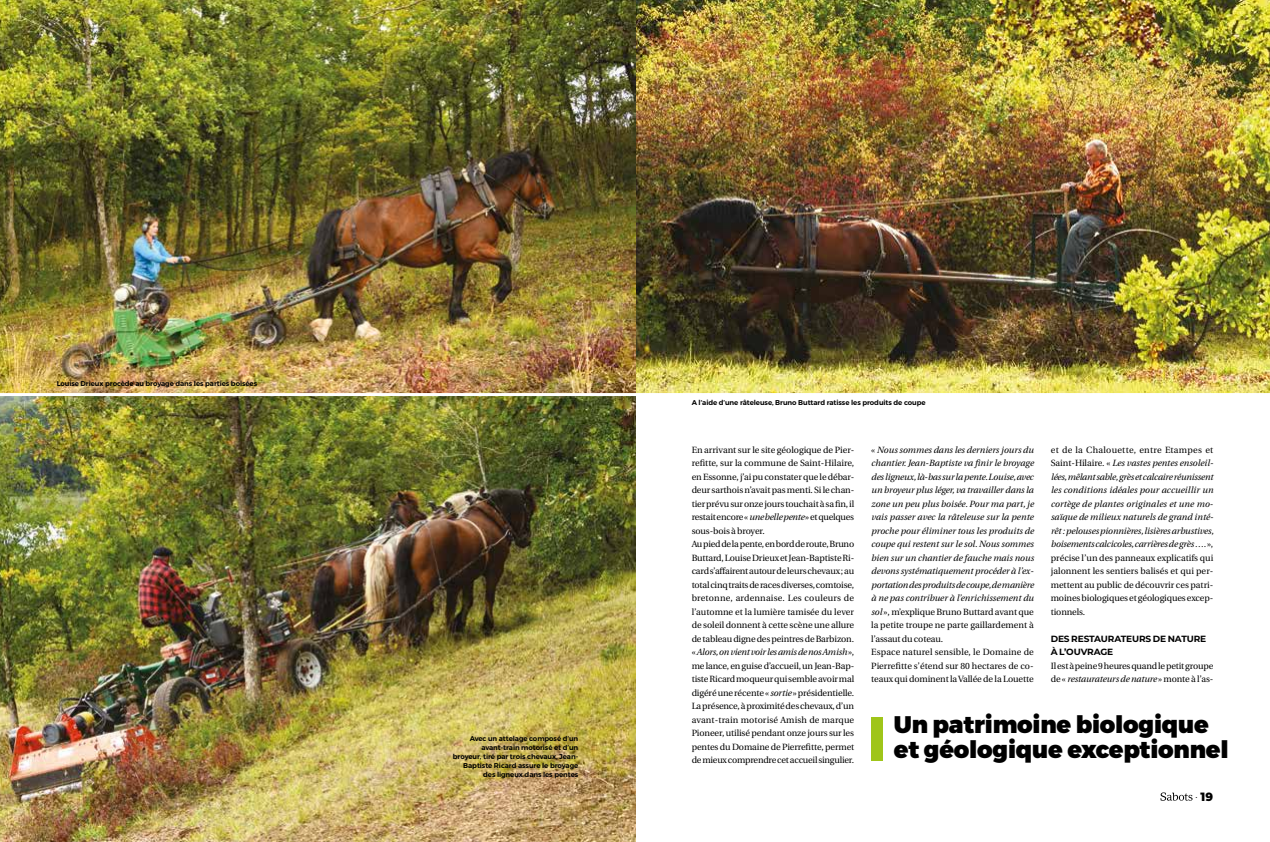
<style>
.page{position:relative;width:1270px;height:842px;background:#fff}
.page>*{position:absolute;margin:0;border:0;box-sizing:border-box;transform-origin:0 0}
.t1{font:900 24px/25px "Montserrat";letter-spacing:-.01em;color:#000}
.t2{font:800 12px "Montserrat";color:#000}
.t3{font:italic 9px/13.5px "Heuristica";color:#000}
.t4{font:9px/13.5px "Heuristica";letter-spacing:-.01em;color:#000}
.t5{font:700 9px/13.5px "Montserrat";letter-spacing:-.015em;color:#000}
.t6{font:600 7px/9px "Montserrat";letter-spacing:-.01em;color:#000;text-align:right}
.s1{font-style:normal}
.s2{font-style:italic}
.s3{font-weight:400;font-size:10px}
</style>
<div class="page">
<svg style="left:1161px;top:792px;width:31px;height:9px"></svg>
<img style="left:0;top:0;width:1270px;height:393px">
<img style="left:0;top:396px;width:635px;height:446px">
<div style="left:871px;top:717px;width:11px;height:43px;background:#9fc519"></div>
<p class="t6" style="left:57px;top:380px;width:202px">Louise Drieux procède au broyage dans les parties boisées</p>
<p class="t6" style="left:453px;top:734px;width:127px">Avec un attelage composé d’un avant-train motorisé et d’un broyeur, tiré par trois chevaux, Jean-<br>Baptiste Ricard assure le broyage des ligneux dans les pentes</p>
<p class="t6" style="left:692px;top:398px;width:235px">A l’aide d’une râteleuse, Bruno Buttard ratisse les produits de coupe</p>
<p class="t3" style="left:1051px;top:442px;width:164px;text-align:justify"><span class="s1">et de la Chalouette, entre Etampes et Saint-Hilaire. «</span> Les vastes pentes ensoleil&shy;lées, mêlant sable, grès et calcaire réunissent les conditions idéales pour accueillir un cortège de plantes originales et une mo&shy;saïque de milieux naturels de grand inté&shy;rêt : pelouses pionnières, lisières arbustives, boisements calcicoles, carrières de grès …. <span class="s1">», précise l’un des panneaux explicatifs qui jalonnent les sentiers balisés et qui per&shy;mettent au public de découvrir ces patri&shy;moines biologiques et géologiques excep&shy;tionnels.</span></p>
<p class="t5" style="left:1051px;top:631px;width:157px">DES RESTAURATEURS DE NATURE<br>À L’OUVRAGE</p>
<p class="t4" style="left:1051px;top:659px;width:164px">Il est à peine 9 heures quand le petit groupe de « <span class="s2">restaurateurs de nature</span> » monte à l’as-</p>
<p class="t4" style="left:692px;top:443px;width:164px">En arrivant sur le site géologique de Pier&shy;refitte, sur la commune de Saint-Hilaire, en Essonne, j’ai pu constater que le débar&shy;deur sarthois n’avait pas menti. Si le chan&shy;tier prévu sur onze jours touchait à sa fin, il restait encore « <span class="s2">une belle pente</span> » et quelques sous-bois à broyer.<br>Au pied de la pente, en bord de route, Bruno Buttard, Louise Drieux et Jean-Baptiste Ri&shy;card s’affairent autour de leurs chevaux ; au total cinq traits de races diverses, comtoise, bretonne, ardennaise. Les couleurs de l’automne et la lumière tamisée du lever de soleil donnent à cette scène une allure de tableau digne des peintres de Barbizon. « <span class="s2">Alors, on vient voir les amis de nos Amish</span> », me lance, en guise d’accueil, un Jean-Bap&shy;tiste Ricard moqueur qui semble avoir mal digéré une récente « <span class="s2">sortie</span> » présidentielle.<br>La présence, à proximité des chevaux, d’un avant-train motorisé Amish de marque Pioneer, utilisé pendant onze jours sur les pentes du Domaine de Pierrefitte, permet de mieux comprendre cet accueil singulier.</p>
<p class="t3" style="left:871px;top:442px;width:164px"><span class="s1">«</span> Nous sommes dans les derniers jours du chantier. Jean-Baptiste va finir le broyage des ligneux, là-bas sur la pente. Louise, avec un broyeur plus léger, va travailler dans la zone un peu plus boisée. Pour ma part, je vais passer avec la râteleuse sur la pente proche pour éliminer tous les produits de coupe qui restent sur le sol. Nous sommes bien sur un chantier de fauche mais nous devons systématiquement procéder à l’ex&shy;portation des produits de coupe, de manière à ne pas contribuer à l’enrichissement du sol <span class="s1">», m’explique Bruno Buttard avant que la petite troupe ne parte gaillardement à l’assaut du coteau.<br>Espace naturel sensible, le Domaine de Pierrefitte s’étend sur 80 hectares de co&shy;teaux qui dominent la Vallée de la Louette</span></p>
<h1 class="t1" style="left:894px;top:713px;width:336px">Un patrimoine biologique et géologique exceptionnel</h1>
<h2 class="t2" style="left:1195px;top:789px;width:20px"><span class="s3">∙</span> 19</h2>
</div>
